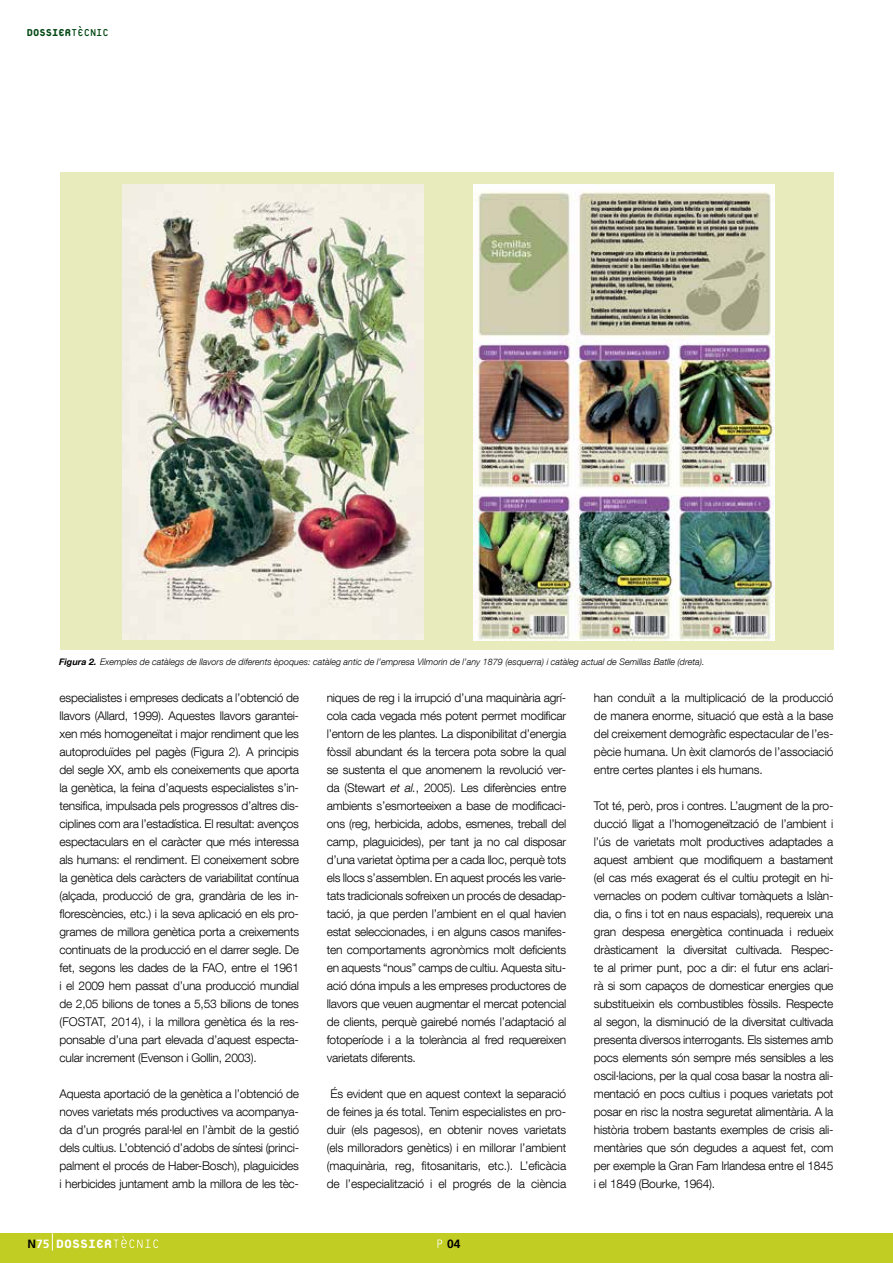
<style>
.page{position:relative;width:893px;height:1263px;background:#fff}
.page>*{position:absolute;margin:0;border:0;box-sizing:border-box;transform-origin:0 0}
.t1{font:800 18px "Platelet";color:#fff;scale:.96 1}
.t2{font:800 15px "Platelet";color:#004712;scale:.91 1}
.t3{font:300 12px/18px "Helvetica Neue LT Com";letter-spacing:-.01em;color:#000;text-align:justify}
.t4{font:700 12px "Frutiger";color:#000}
.t5{font:italic 300 9px "Helvetica Neue LT Com";color:#000}
.s1{font-weight:400}
.s2{font-weight:700}
.s3{font-family:"Frutiger";font-weight:700;font-size:12px;color:#000}
.s4{font-family:"Frutiger";font-weight:700;font-size:12px}
.s5{font-style:italic}
</style>
<div class="page">
<div style="left:0;top:1233px;width:893px;height:30px;background:#c2cd23"></div>
<svg style="left:437px;top:1239px;width:5px;height:9px"></svg>
<svg style="left:52px;top:1233px;width:1px;height:17px"></svg>
<svg style="left:113px;top:1236px;width:45px;height:12px"></svg>
<div style="left:60px;top:172px;width:773px;height:478px;background:#e8ebbc"></div>
<img style="left:474px;top:184px;width:301px;height:456px">
<img style="left:123px;top:184px;width:301px;height:456px">
<p class="t2" style="left:27px;top:26px;width:92px">DOSSIER<span class="s1">TÈCNIC</span></p>
<p class="t5" style="left:59px;top:657px;width:647px"><span class="s2">Figura 2.</span> Exemples de catàlegs de llavors de diferents èpoques: catàleg antic de l’empresa Vilmorin de l’any 1879 (esquerra) i catàleg actual de Semillas Batlle (dreta).</p>
<p class="t3" style="left:60px;top:688px;width:241px">especialistes i empreses dedicats a l’obtenció de llavors (Allard, 1999). Aquestes llavors garantei&shy;xen més homogeneïtat i major rendiment que les autoproduïdes pel pagès (Figura 2). A principis del segle XX, amb els coneixements que aporta la genètica, la feina d’aquests especialistes s’in&shy;tensifica, impulsada pels progressos d’altres dis&shy;ciplines com ara l’estadística. El resultat: avenços espectaculars en el caràcter que més interessa als humans: el rendiment. El coneixement sobre la genètica dels caràcters de variabilitat contínua (alçada, producció de gra, grandària de les in&shy;florescències, etc.) i la seva aplicació en els pro&shy;grames de millora genètica porta a creixements continuats de la producció en el darrer segle. De fet, segons les dades de la FAO, entre el 1961 i el 2009 hem passat d’una producció mundial de 2,05 bilions de tones a 5,53 bilions de tones (FOSTAT, 2014), i la millora genètica és la res&shy;ponsable d’una part elevada d’aquest especta&shy;cular increment (Evenson i Gollin, 2003).</p>
<p class="t3" style="left:60px;top:1084px;width:241px">Aquesta aportació de la genètica a l’obtenció de noves varietats més productives va acompanya&shy;da d’un progrés paral·lel en l’àmbit de la gestió dels cultius. L’obtenció d’adobs de síntesi (princi&shy;palment el procés de Haber-Bosch), plaguicides i herbicides juntament amb la millora de les tèc-</p>
<h1 class="t1" style="left:28px;top:1235px;width:89px"><span class="s3">N</span><span class="s4">75</span> DOSSIER</h1>
<p class="t3" style="left:327px;top:688px;width:241px">niques de reg i la irrupció d’una maquinària agrí&shy;cola cada vegada més potent permet modificar l’entorn de les plantes. La disponibilitat d’energia fòssil abundant és la tercera pota sobre la qual se sustenta el que anomenem la revolució ver&shy;da (Stewart <span class="s5">et al.</span>, 2005). Les diferències entre ambients s’esmorteeixen a base de modificaci&shy;ons (reg, herbicida, adobs, esmenes, treball del camp, plaguicides), per tant ja no cal disposar d’una varietat òptima per a cada lloc, perquè tots els llocs s’assemblen. En aquest procés les varie&shy;tats tradicionals sofreixen un procés de desadap&shy;tació, ja que perden l’ambient en el qual havien estat seleccionades, i en alguns casos manifes&shy;ten comportaments agronòmics molt deficients en aquests “nous” camps de cultiu. Aquesta situ&shy;ació dóna impuls a les empreses productores de llavors que veuen augmentar el mercat potencial de clients, perquè gairebé només l’adaptació al fotoperíode i a la tolerància al fred requereixen varietats diferents.</p>
<p class="t3" style="left:327px;top:1084px;width:241px;text-align:center">És evident que en aquest context la separació de feines ja és total. Tenim especialistes en pro&shy;duir (els pagesos), en obtenir noves varietats (els milloradors genètics) i en millorar l’ambient (maquinària, reg, fitosanitaris, etc.). L’eficàcia de l’especialització i el progrés de la ciència</p>
<p class="t4" style="left:447px;top:1237px;width:15px">04</p>
<p class="t3" style="left:594px;top:688px;width:241px">han conduït a la multiplicació de la producció de manera enorme, situació que està a la base del creixement demogràfic espectacular de l’es&shy;pècie humana. Un èxit clamorós de l’associació entre certes plantes i els humans.</p>
<p class="t3" style="left:594px;top:796px;width:241px">Tot té, però, pros i contres. L’augment de la pro&shy;ducció lligat a l’homogeneïtzació de l’ambient i l’ús de varietats molt productives adaptades a aquest ambient que modifiquem a bastament (el cas més exagerat és el cultiu protegit en hi&shy;vernacles on podem cultivar tomàquets a Islàn&shy;dia, o fins i tot en naus espacials), requereix una gran despesa energètica continuada i redueix dràsticament la diversitat cultivada. Respec&shy;te al primer punt, poc a dir: el futur ens aclari&shy;rà si som capaços de domesticar energies que substitueixin els combustibles fòssils. Respecte al segon, la disminució de la diversitat cultivada presenta diversos interrogants. Els sistemes amb pocs elements són sempre més sensibles a les oscil·lacions, per la qual cosa basar la nostra ali&shy;mentació en pocs cultius i poques varietats pot posar en risc la nostra seguretat alimentària. A la història trobem bastants exemples de crisis ali&shy;mentàries que són degudes a aquest fet, com per exemple la Gran Fam Irlandesa entre el 1845 i el 1849 (Bourke, 1964).</p>
</div>
